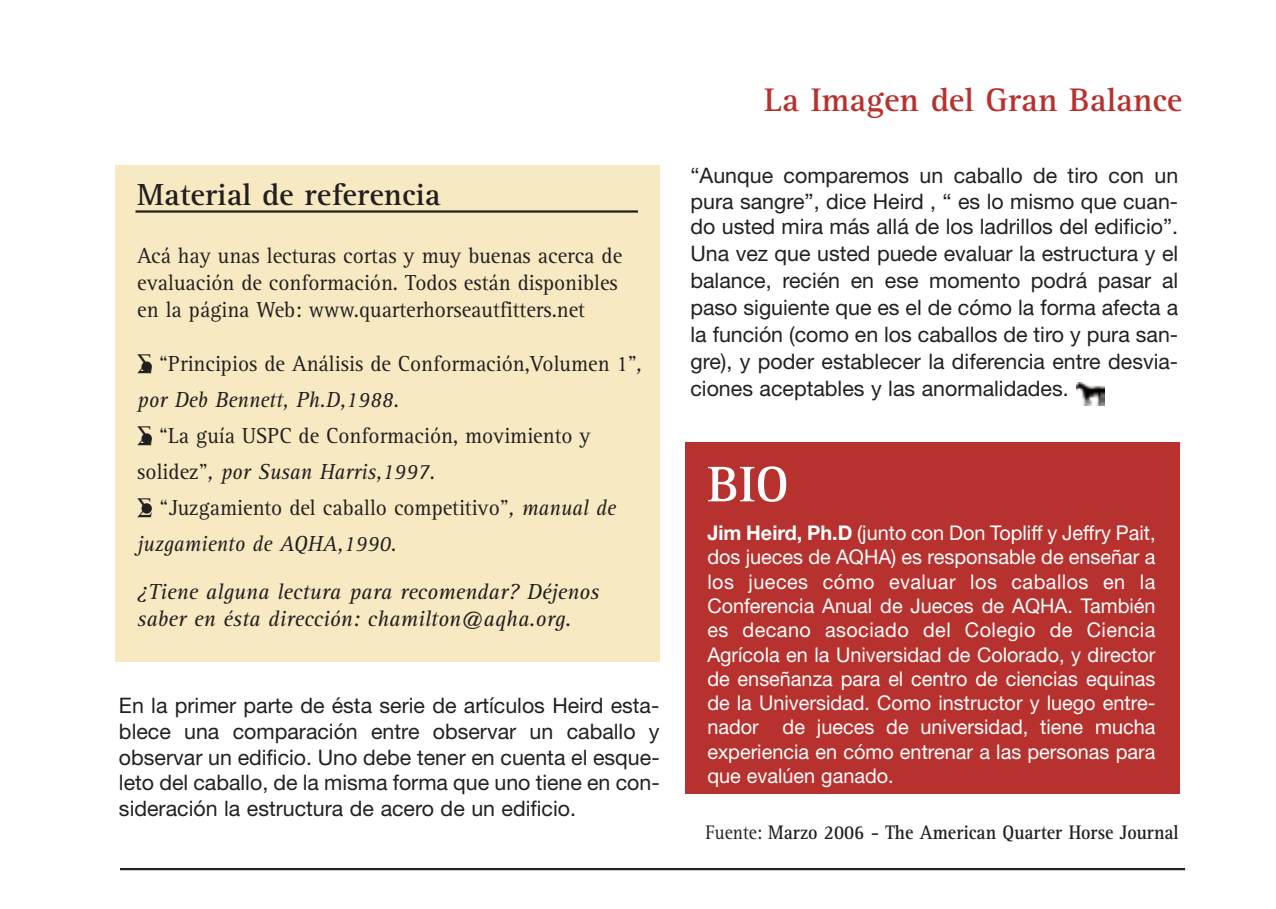
<style>
.page{position:relative;width:1276px;height:909px;background:#fff}
.page>*{position:absolute;margin:0;border:0;box-sizing:border-box;transform-origin:0 0}
.t1{font:700 51.75px "Rotis Serif";color:#fff}
.t2{font:700 33.75px "Rotis Serif";color:#b7322e}
.t3{font:700 31.5px "Rotis Serif";color:#231f20}
.t4{font:22.5px/36px "Rotis Serif";color:#231f20;scale:.95 1}
.t5{font:italic 22.5px/27px "Rotis Serif";color:#231f20}
.t6{font:21.38px/26.8px "Helvetica Neue";color:#231f20;text-align:justify}
.t7{font:20.25px/24.3px "Helvetica Neue";color:#fff;text-align:justify}
.t8{font:700 20.25px "Rotis Serif";color:#231f20;scale:.9 1}
.s1{font-style:italic}
.s2{font-weight:700}
.s3{font-weight:400}
</style>
<div class="page">
<div style="left:115px;top:166px;width:544px;height:496px;background:#f7e9c1"></div>
<div style="left:685px;top:442px;width:495px;height:351px;background:#b7322e"></div>
<hr style="left:120px;top:868px;width:1065px;height:2px;background:#231f20">
<div style="left:141px;top:361px;width:11px;height:11px;background:#231f20;border-radius:50%"></div>
<div style="left:141px;top:433px;width:11px;height:11px;background:#231f20;border-radius:50%"></div>
<div style="left:141px;top:503px;width:11px;height:11px;background:#231f20;border-radius:50%"></div>
<hr style="left:135px;top:210px;width:503px;height:3px;background:#231f20">
<img style="left:1077px;top:383px;width:27px;height:22px">
<h3 class="t3" style="left:137px;top:184px;width:305px">Material de referencia</h3>
<p class="t4" style="left:137px;top:245px;width:512px;line-height:27px">Acá hay unas lecturas cortas y muy buenas acerca de evaluación de conformación. Todos están disponibles en la página Web: www.quarterhorseautfitters.net</p>
<p class="t4" style="left:137px;top:348px;width:533px">∑ “Principios de Análisis de Conformación,Volumen 1”<span class="s1">, por Deb Bennett, Ph.D,1988.<br></span>∑ “La guía USPC de Conformación, movimiento y solidez”<span class="s1">, por Susan Harris,1997.<br></span>∑ “Juzgamiento del caballo competitivo”<span class="s1">, manual de juzgamiento de AQHA,1990.</span></p>
<p class="t5" style="left:137px;top:580px;width:463px">¿Tiene alguna lectura para recomendar? Déjenos saber en ésta dirección: chamilton@aqha.org.</p>
<p class="t6" style="left:119px;top:695px;width:542px;line-height:25.7px">En la primer parte de ésta serie de artículos Heird esta&shy;blece una comparación entre observar un caballo y observar un edificio. Uno debe tener en cuenta el esque&shy;leto del caballo, de la misma forma que uno tiene en con&shy;sideración la estructura de acero de un edificio.</p>
<h2 class="t2" style="left:764px;top:88px;width:420px">La Imagen del Gran Balance</h2>
<p class="t6" style="left:690px;top:164px;width:489px">“Aunque comparemos un caballo de tiro con un pura sangre”, dice Heird , “ es lo mismo que cuan&shy;do usted mira más allá de los ladrillos del edificio”.<br>Una vez que usted puede evaluar la estructura y el balance, recién en ese momento podrá pasar al paso siguiente que es el de cómo la forma afecta a la función (como en los caballos de tiro y pura san&shy;gre), y poder establecer la diferencia entre desvia&shy;ciones aceptables y las anormalidades.</p>
<h1 class="t1" style="left:707px;top:467px;width:83px">BIO</h1>
<p class="t7" style="left:707px;top:523px;width:450px"><span class="s2">Jim Heird, Ph.D</span> (junto con Don Topliff y Jeffry Pait, dos jueces de AQHA) es responsable de enseñar a los jueces cómo evaluar los caballos en la Conferencia Anual de Jueces de AQHA. También es decano asociado del Colegio de Ciencia Agrícola en la Universidad de Colorado, y director de enseñanza para el centro de ciencias equinas de la Universidad. Como instructor y luego entre&shy;nador de jueces de universidad, tiene mucha experiencia en cómo entrenar a las personas para que evalúen ganado.</p>
<p class="t8" style="left:705px;top:825px;width:527px"><span class="s3">Fuente:</span> Marzo 2006 - The American Quarter Horse Journal</p>
</div>
